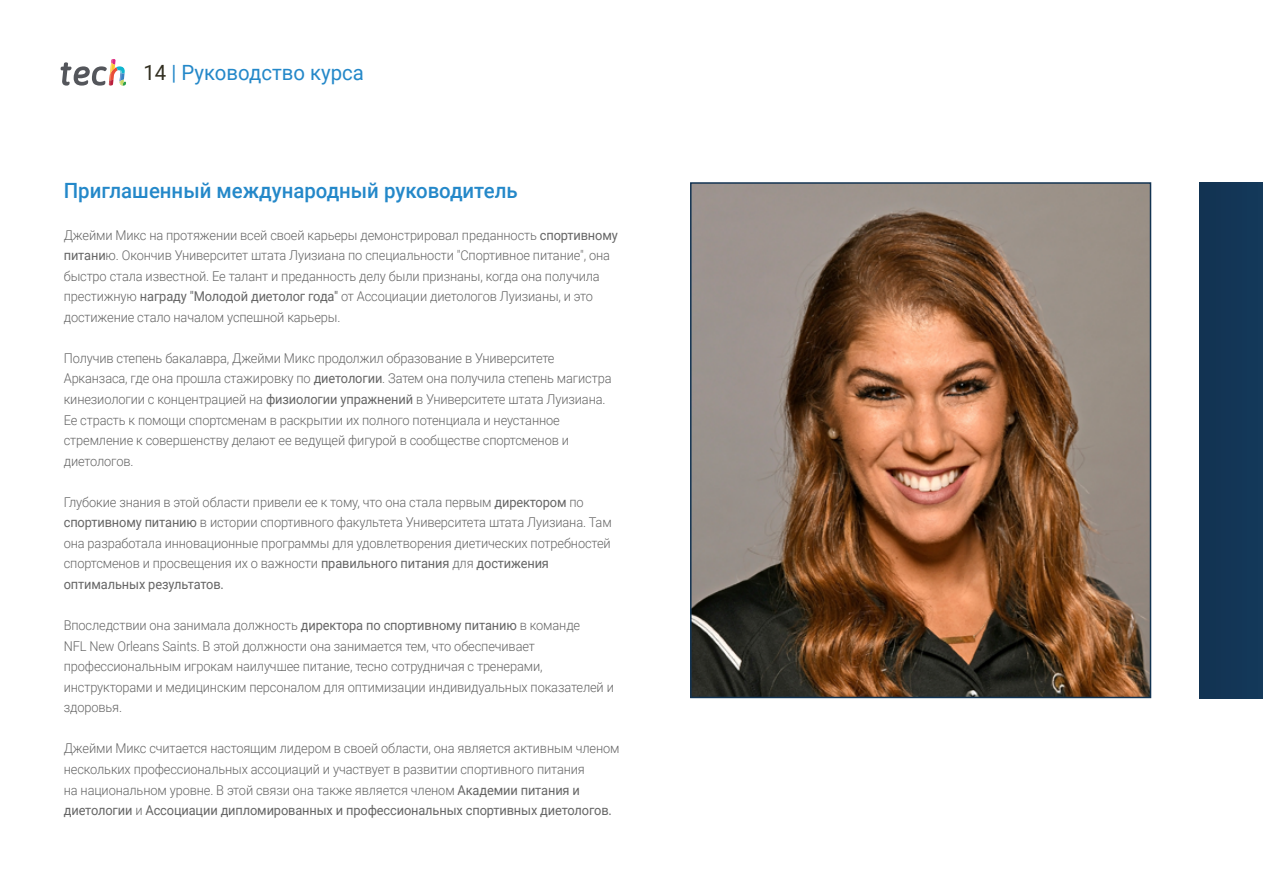
<style>
.page{position:relative;width:1263px;height:893px;background:#fff}
.page>*{position:absolute;margin:0;border:0;box-sizing:border-box;transform-origin:0 0}
.t1{font:500 21px "Roboto";color:#2488c9}
.t2{font:21px "Roboto";color:#2488c9}
.t3{font:300 13.5px/20.5px "Roboto";letter-spacing:-.01em;color:#656565;scale:.95 1}
.s1{color:#312e20}
.s2{font-weight:400}
</style>
<div class="page">
<div style="left:1199px;top:182px;width:64px;height:516px;background:#133556"></div>
<img style="left:693px;top:185px;width:455px;height:510px">
<div style="left:690px;top:182px;width:461px;height:516px;border:2px solid #123352"></div>
<svg style="left:61px;top:59px;width:65px;height:27px"></svg>
<h1 class="t2" style="left:144px;top:57px;width:222px"><span class="s1">14</span> | Руководство курса</h1>
<h1 class="t1" style="left:64px;top:176px;width:455px">Приглашенный международный руководитель</h1>
<p class="t3" style="left:64px;top:224px;width:585px">Джейми Микс на протяжении всей своей карьеры демонстрировал преданность <span class="s2">спортивному питани</span>ю. Окончив Университет штата Луизиана по специальности "Спортивное питание", она быстро стала известной. Ее талант и преданность делу были признаны, когда она получила престижную <span class="s2">награду "Молодой диетолог года"</span> от Ассоциации диетологов Луизианы, и это достижение стало началом успешной карьеры.</p>
<p class="t3" style="left:64px;top:347px;width:578px">Получив степень бакалавра, Джейми Микс продолжил образование в Университете Арканзаса, где она прошла стажировку по <span class="s2">диетологии</span>. Затем она получила степень магистра кинезиологии с концентрацией на <span class="s2">физиологии упражнений</span> в Университете штата Луизиана.<br>Ее страсть к помощи спортсменам в раскрытии их полного потенциала и неустанное стремление к совершенству делают ее ведущей фигурой в сообществе спортсменов и диетологов.</p>
<p class="t3" style="left:64px;top:491px;width:578px">Глубокие знания в этой области привели ее к тому, что она стала первым <span class="s2">директором</span> по <span class="s2">спортивному питанию</span> в истории спортивного факультета Университета штата Луизиана. Там она разработала инновационные программы для удовлетворения диетических потребностей спортсменов и просвещения их о важности <span class="s2">правильного питания</span> для <span class="s2">достижения оптимальных результатов.</span></p>
<p class="t3" style="left:64px;top:614px;width:580px">Впоследствии она занимала должность <span class="s2">директора по спортивному питанию</span> в команде<br>NFL New Orleans Saints. В этой должности она занимается тем, что обеспечивает профессиональным игрокам наилучшее питание, тесно сотрудничая с тренерами, инструкторами и медицинским персоналом для оптимизации индивидуальных показателей и здоровья.</p>
<p class="t3" style="left:64px;top:738px;width:587px">Джейми Микс считается настоящим лидером в своей области, она является активным членом нескольких профессиональных ассоциаций и участвует в развитии спортивного питания<br>на национальном уровне. В этой связи она также является членом <span class="s2">Академии питания и диетологии</span> и <span class="s2">Ассоциации дипломированных и профессиональных спортивных диетологов.</span></p>
</div>
